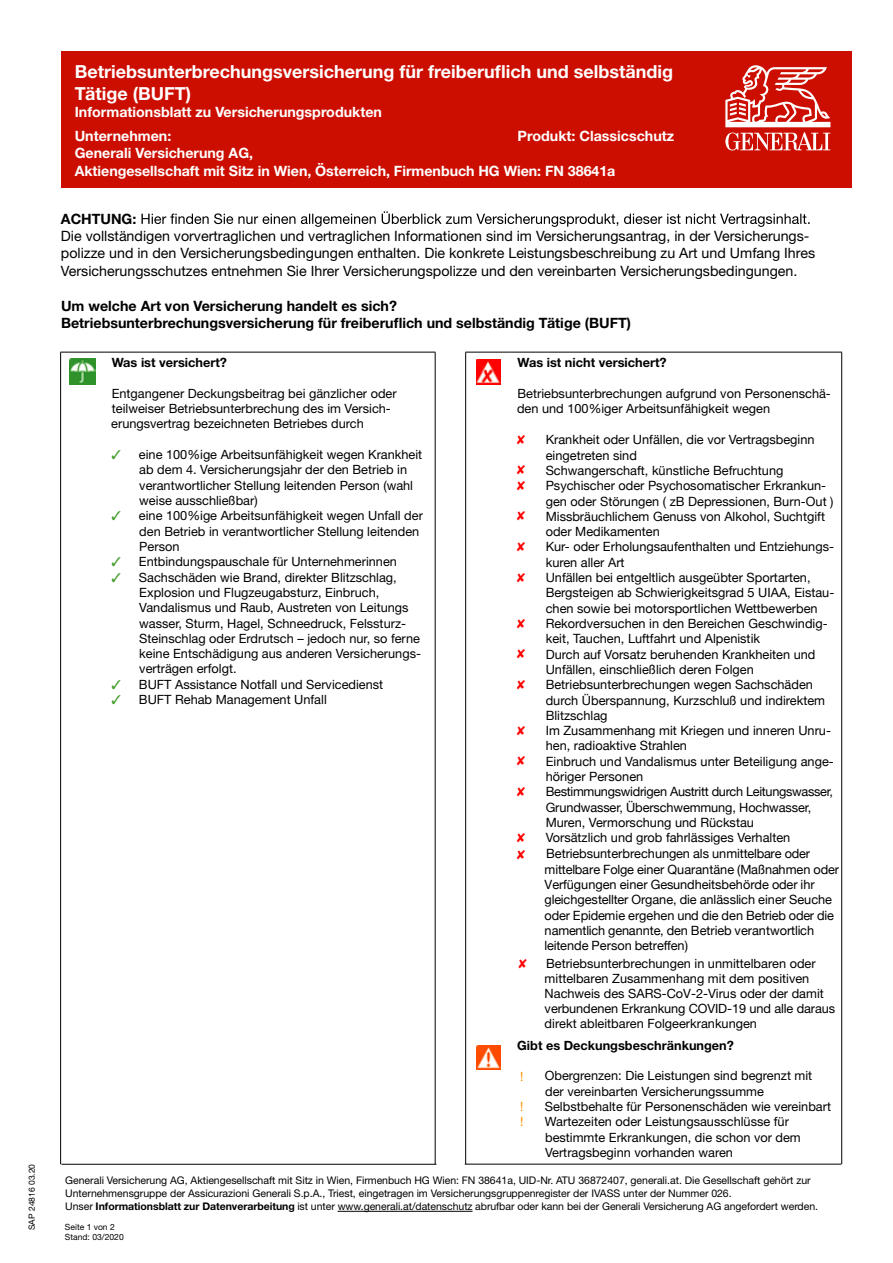
<style>
.page{position:relative;width:893px;height:1263px;background:#fff}
.page>*{position:absolute;margin:0;border:0;box-sizing:border-box;transform-origin:0 0}
.t1{font:700 18px/21.6px "Helvetica Neue LT Std";color:#fff}
.t2{font:14.25px/17.5px "Helvetica Neue LT Std";color:#000}
.t3{font:700 14.25px/24.6px "Helvetica Neue LT Std";color:#fff}
.t4{font:700 14.25px/17.1px "Helvetica Neue LT Std";color:#000}
.t5{font:12.75px/15.3px "Helvetica Neue LT Std";color:#000}
.t6{font:12.75px/15.3px "Helvetica Neue";color:#000}
.t7{font:700 12.75px "Helvetica Neue LT Std";color:#000}
.t8{font:12.75px "Helvetica Neue LT Std";color:#ff9400}
.t9{font:10.5px/12.6px "Helvetica Neue LT Std";letter-spacing:-.005em;color:#000}
.t10{font:8.55px/10.2px "Helvetica Neue LT Std";color:#000}
.s1{color:#409d27}
.s2{font-weight:700}
</style>
<div class="page">
<div style="left:61px;top:51px;width:790px;height:136px;background:#cc0e00"></div>
<svg style="left:725px;top:65px;width:105px;height:85px"></svg>
<svg style="left:141px;top:211px;width:669px;height:16px"></svg>
<hr style="left:60px;top:352px;width:45px;height:1px;background:#000">
<hr style="left:60px;top:352px;width:1px;height:649px;background:#000">
<hr style="left:60px;top:1001px;width:1px;height:163px;background:#000">
<hr style="left:61px;top:1164px;width:45px;height:1px;background:#000">
<hr style="left:105px;top:352px;width:330px;height:1px;background:#000">
<hr style="left:435px;top:352px;width:1px;height:649px;background:#000">
<hr style="left:435px;top:1001px;width:1px;height:163px;background:#000">
<hr style="left:106px;top:1164px;width:330px;height:1px;background:#000">
<hr style="left:465px;top:352px;width:46px;height:1px;background:#000">
<hr style="left:465px;top:352px;width:1px;height:649px;background:#000">
<hr style="left:465px;top:1001px;width:1px;height:163px;background:#000">
<hr style="left:465px;top:1164px;width:45px;height:1px;background:#000">
<hr style="left:511px;top:352px;width:331px;height:1px;background:#000">
<hr style="left:841px;top:352px;width:1px;height:649px;background:#000">
<hr style="left:841px;top:1001px;width:1px;height:163px;background:#000">
<hr style="left:510px;top:1164px;width:331px;height:1px;background:#000">
<img style="left:70px;top:359px;width:25px;height:25px">
<img style="left:476px;top:359px;width:25px;height:25px">
<img style="left:476px;top:1045px;width:25px;height:25px">
<hr style="left:338px;top:1211px;width:135px;height:1px;background:#000">
<p class="t10" style="left:27px;top:1230px;width:68px;rotate:-90deg">SAP 24816 03.20</p>
<h1 class="t1" style="left:75px;top:60px;width:600px">Betriebsunterbrechungsversicherung für freiberuflich und selbständig<br>Tätige (BUFT)</h1>
<p class="t3" style="left:75px;top:99px;width:309px">Informationsblatt zu Versicherungsprodukten<br>Unternehmen:</p>
<p class="t3" style="left:518px;top:124px;width:158px">Produkt: Classicschutz</p>
<p class="t3" style="left:75px;top:145px;width:542px;line-height:17.1px">Generali Versicherung AG,<br>Aktiengesellschaft mit Sitz in Wien, Österreich, Firmenbuch HG Wien: FN 38641a</p>
<p class="t4" style="left:61px;top:210px;width:77px">ACHTUNG:</p>
<p class="t2" style="left:61px;top:227px;width:756px">Die vollständigen vorvertraglichen und vertraglichen Informationen sind im Versicherungsantrag, in der Versicherungs&shy;polizze und in den Versicherungsbedingungen enthalten. Die konkrete Leistungsbeschreibung zu Art und Umfang Ihres<br>Versicherungsschutzes entnehmen Sie Ihrer Versicherungspolizze und den vereinbarten Versicherungsbedingungen.</p>
<p class="t4" style="left:61px;top:297px;width:571px">Um welche Art von Versicherung handelt es sich?<br>Betriebsunterbrechungsversicherung für freiberuflich und selbständig Tätige (BUFT)</p>
<p class="t7" style="left:112px;top:355px;width:117px">Was ist versichert?</p>
<p class="t5" style="left:111px;top:385px;width:287px">Entgangener Deckungsbeitrag bei gänzlicher oder teilweiser Betriebsunterbrechung des im Versich&shy;erungsvertrag bezeichneten Betriebes durch</p>
<p class="t5" style="left:139px;top:447px;width:284px;text-indent:-28px"><span class="s1">✓</span> eine 100%ige Arbeitsunfähigkeit wegen Krankheit ab dem 4. Versicherungsjahr der den Betrieb in verantwortlicher Stellung leitenden Person (wahl weise ausschließbar)</p>
<p class="t5" style="left:139px;top:508px;width:285px;text-indent:-28px"><span class="s1">✓</span> eine 100%ige Arbeitsunfähigkeit wegen Unfall der den Betrieb in verantwortlicher Stellung leitenden<br>Person</p>
<p class="t5" style="left:112px;top:554px;width:287px"><span class="s1">✓</span> Entbindungspauschale für Unternehmerinnen</p>
<p class="t5" style="left:139px;top:569px;width:283px;text-indent:-28px"><span class="s1">✓</span> Sachschäden wie Brand, direkter Blitzschlag, Explosion und Flugzeugabsturz, Einbruch, Vandalismus und Raub, Austreten von Leitungs wasser, Sturm, Hagel, Schneedruck, Felssturz-Steinschlag oder Erdrutsch – jedoch nur, so ferne keine Entschädigung aus anderen Versicherungs&shy;verträgen erfolgt.</p>
<p class="t5" style="left:112px;top:676px;width:273px"><span class="s1">✓</span> BUFT Assistance Notfall und Servicedienst</p>
<p class="t5" style="left:112px;top:692px;width:217px"><span class="s1">✓</span> BUFT Rehab Management Unfall</p>
<p class="t7" style="left:517px;top:355px;width:151px">Was ist nicht versichert?</p>
<p class="t5" style="left:517px;top:385px;width:315px">Betriebsunterbrechungen aufgrund von Personenschä&shy;den und 100%iger Arbeitsunfähigkeit wegen</p>
<p class="t6" style="left:545px;top:433px;width:296px">Krankheit oder Unfällen, die vor Vertragsbeginn eingetreten sind<br>Schwangerschaft, künstliche Befruchtung Psychischer oder Psychosomatischer Erkrankun&shy;gen oder Störungen ( zB Depressionen, Burn-Out )<br>Missbräuchlichem Genuss von Alkohol, Suchtgift oder Medikamenten<br>Kur- oder Erholungsaufenthalten und Entziehungs&shy;kuren aller Art<br>Unfällen bei entgeltlich ausgeübter Sportarten, Bergsteigen ab Schwierigkeitsgrad 5 UIAA, Eistau&shy;chen sowie bei motorsportlichen Wettbewerben Rekordversuchen in den Bereichen Geschwindig&shy;keit, Tauchen, Luftfahrt und Alpenistik<br>Durch auf Vorsatz beruhenden Krankheiten und Unfällen, einschließlich deren Folgen Betriebsunterbrechungen wegen Sachschäden durch Überspannung, Kurzschluß und indirektem Blitzschlag<br>Im Zusammenhang mit Kriegen und inneren Unru&shy;hen, radioaktive Strahlen<br>Einbruch und Vandalismus unter Beteiligung ange&shy;höriger Personen<br>Bestimmungswidrigen Austritt durch Leitungswasser, Grundwasser, Überschwemmung, Hochwasser, Muren, Vermorschung und Rückstau<br>Vorsätzlich und grob fahrlässiges Verhalten Betriebsunterbrechungen als unmittelbare oder mittelbare Folge einer Quarantäne (Maßnahmen oder Verfügungen einer Gesundheitsbehörde oder ihr gleichgestellter Organe, die anlässlich einer Seuche oder Epidemie ergehen und die den Betrieb oder die namentlich genannte, den Betrieb verantwortlich leitende Person betreffen)</p>
<p class="t5" style="left:545px;top:956px;width:292px">Betriebsunterbrechungen in unmittelbaren oder mittelbaren Zusammenhang mit dem positiven Nachweis des SARS-CoV-2-Virus oder der damit verbundenen Erkrankung COVID-19 und alle daraus direkt ableitbaren Folgeerkrankungen</p>
<p class="t7" style="left:517px;top:1037px;width:218px">Gibt es Deckungsbeschränkungen?</p>
<p class="t8" style="left:520px;top:1069px;width:5px">!</p>
<p class="t5" style="left:545px;top:1068px;width:269px">Obergrenzen: Die Leistungen sind begrenzt mit der vereinbarten Versicherungssumme</p>
<p class="t8" style="left:520px;top:1099px;width:5px">!</p>
<p class="t5" style="left:545px;top:1099px;width:288px">Selbstbehalte für Personenschäden wie vereinbart</p>
<p class="t8" style="left:520px;top:1114px;width:5px">!</p>
<p class="t5" style="left:545px;top:1114px;width:257px">Wartezeiten oder Leistungsausschlüsse für bestimmte Erkrankungen, die schon vor dem<br>Vertragsbeginn vorhanden waren</p>
<p class="t9" style="left:65px;top:1174px;width:754px">Generali Versicherung AG, Aktiengesellschaft mit Sitz in Wien, Firmenbuch HG Wien: FN 38641a, UID-Nr. ATU 36872407, generali.at. Die Gesellschaft gehört zur<br>Unternehmensgruppe der Assicurazioni Generali S.p.A., Triest, eingetragen im Versicherungsgruppenregister der IVASS unter der Nummer 026.<br>Unser <span class="s2">Informationsblatt zur Datenverarbeitung</span> ist unter www.generali.at/datenschutz abrufbar oder kann bei der Generali Versicherung AG angefordert werden.</p>
<p class="t10" style="left:65px;top:1221px;width:60px">Seite 1 von 2<br>Stand: 03/2020</p>
</div>
